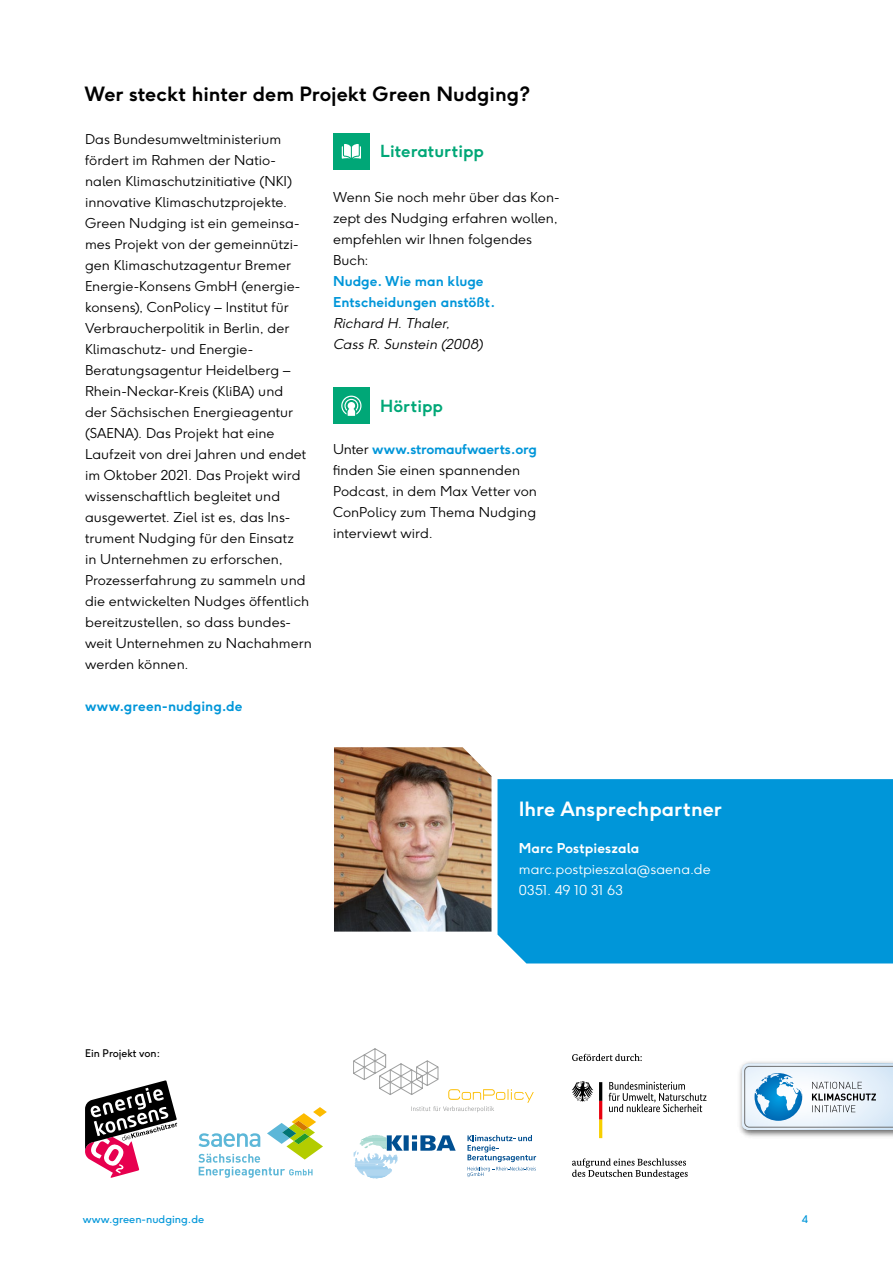
<style>
.page{position:relative;width:893px;height:1263px;background:#fff}
.page>*{position:absolute;margin:0;border:0;box-sizing:border-box;transform-origin:0 0}
.t1{font:700 19.5px "F37 Ginger";color:#000}
.t2{font:700 19.5px "F37 Ginger";color:#fff}
.t3{font:700 16.5px "F37 Ginger";color:#00a777}
.t4{font:300 13.5px/21px "F37 Ginger";letter-spacing:.005em;color:#000}
.t5{font:700 13.5px/21px "F37 Ginger";color:#0096d9}
.t6{font:300 13.5px/21px "F37 Ginger";color:#fff}
.t7{font:italic 300 13.5px/21px "F37 Ginger";color:#000}
.t8{font:700 13.5px "F37 Ginger";color:#fff}
.t9{font:10.5px "F37 Ginger";color:#0096d9}
.t10{font:10.5px "F37 Ginger";color:#000}
.s1{font-weight:700;color:#0096d9}
</style>
<div class="page">
<div style="left:497px;top:779px;width:396px;height:184px;background:#0096d9"></div>
<img style="left:334px;top:747px;width:157px;height:184px">
<div style="left:333px;top:133px;width:37px;height:37px;background:#00a777"></div>
<svg style="left:342px;top:144px;width:19px;height:15px"></svg>
<div style="left:333px;top:387px;width:37px;height:37px;background:#00a777"></div>
<svg style="left:341px;top:396px;width:20px;height:20px"></svg>
<svg style="left:85px;top:1080px;width:92px;height:98px"></svg>
<img style="left:739px;top:1061px;width:154px;height:76px">
<svg style="left:742px;top:1064px;width:151px;height:66px"></svg>
<svg style="left:572px;top:1054px;width:70px;height:7px"></svg>
<svg style="left:572px;top:1158px;width:116px;height:21px"></svg>
<svg style="left:599px;top:1082px;width:3px;height:56px"></svg>
<svg style="left:609px;top:1082px;width:97px;height:30px"></svg>
<svg style="left:572px;top:1081px;width:21px;height:20px"></svg>
<svg style="left:353px;top:1048px;width:181px;height:64px"></svg>
<svg style="left:198px;top:1107px;width:129px;height:71px"></svg>
<svg style="left:353px;top:1135px;width:103px;height:44px"></svg>
<svg style="left:467px;top:1135px;width:69px;height:42px"></svg>
<h1 class="t1" style="left:84px;top:81px;width:447px">Wer steckt hinter dem Projekt Green Nudging?</h1>
<p class="t4" style="left:85px;top:128px;width:228px">Das Bundesumweltministerium fördert im Rahmen der Natio&shy;nalen Klimaschutzinitiative (NKI) innovative Klimaschutzprojekte.<br>Green Nudging ist ein gemeinsa&shy;mes Projekt von der gemeinnützi&shy;gen Klimaschutzagentur Bremer<br>Energie-Konsens GmbH (energie&shy;konsens), ConPolicy – Institut für<br>Verbraucherpolitik in Berlin, der<br>Klimaschutz- und Energie-<br>Beratungsagentur Heidelberg –<br>Rhein-Neckar-Kreis (KliBA) und<br>der Sächsischen Energieagentur (SAENA). Das Projekt hat eine<br>Laufzeit von drei Jahren und endet im Oktober 2021. Das Projekt wird wissenschaftlich begleitet und ausgewertet. Ziel ist es, das Ins&shy;trument Nudging für den Einsatz<br>in Unternehmen zu erforschen,<br>Prozesserfahrung zu sammeln und die entwickelten Nudges öffentlich bereitzustellen, so dass bundes&shy;weit Unternehmen zu Nachahmern werden können.</p>
<p class="t5" style="left:85px;top:695px;width:159px">www.green-nudging.de</p>
<p class="t3" style="left:380px;top:140px;width:105px">Literaturtipp</p>
<p class="t4" style="left:333px;top:187px;width:228px">Wenn Sie noch mehr über das Kon&shy;zept des Nudging erfahren wollen, empfehlen wir Ihnen folgendes<br>Buch:</p>
<p class="t5" style="left:333px;top:271px;width:164px">Nudge. Wie man kluge<br>Entscheidungen anstößt.</p>
<p class="t7" style="left:333px;top:313px;width:151px">Richard H. Thaler,<br>Cass R. Sunstein (2008)</p>
<p class="t3" style="left:380px;top:395px;width:64px">Hörtipp</p>
<p class="t4" style="left:333px;top:439px;width:205px">Unter <span class="s1">www.stromaufwaerts.org </span>finden Sie einen spannenden<br>Podcast, in dem Max Vetter von<br>ConPolicy zum Thema Nudging interviewt wird.</p>
<h1 class="t2" style="left:519px;top:796px;width:205px">Ihre Ansprechpartner</h1>
<p class="t8" style="left:519px;top:840px;width:122px">Marc Postpieszala</p>
<p class="t6" style="left:519px;top:859px;width:193px">marc.postpieszala@saena.de<br>0351. 49 10 31 63</p>
<p class="t10" style="left:85px;top:1046px;width:77px">Ein Projekt von:</p>
<p class="t9" style="left:83px;top:1212px;width:123px">www.green-nudging.de</p>
<p class="t9" style="left:802px;top:1213px;width:8px">4</p>
</div>
